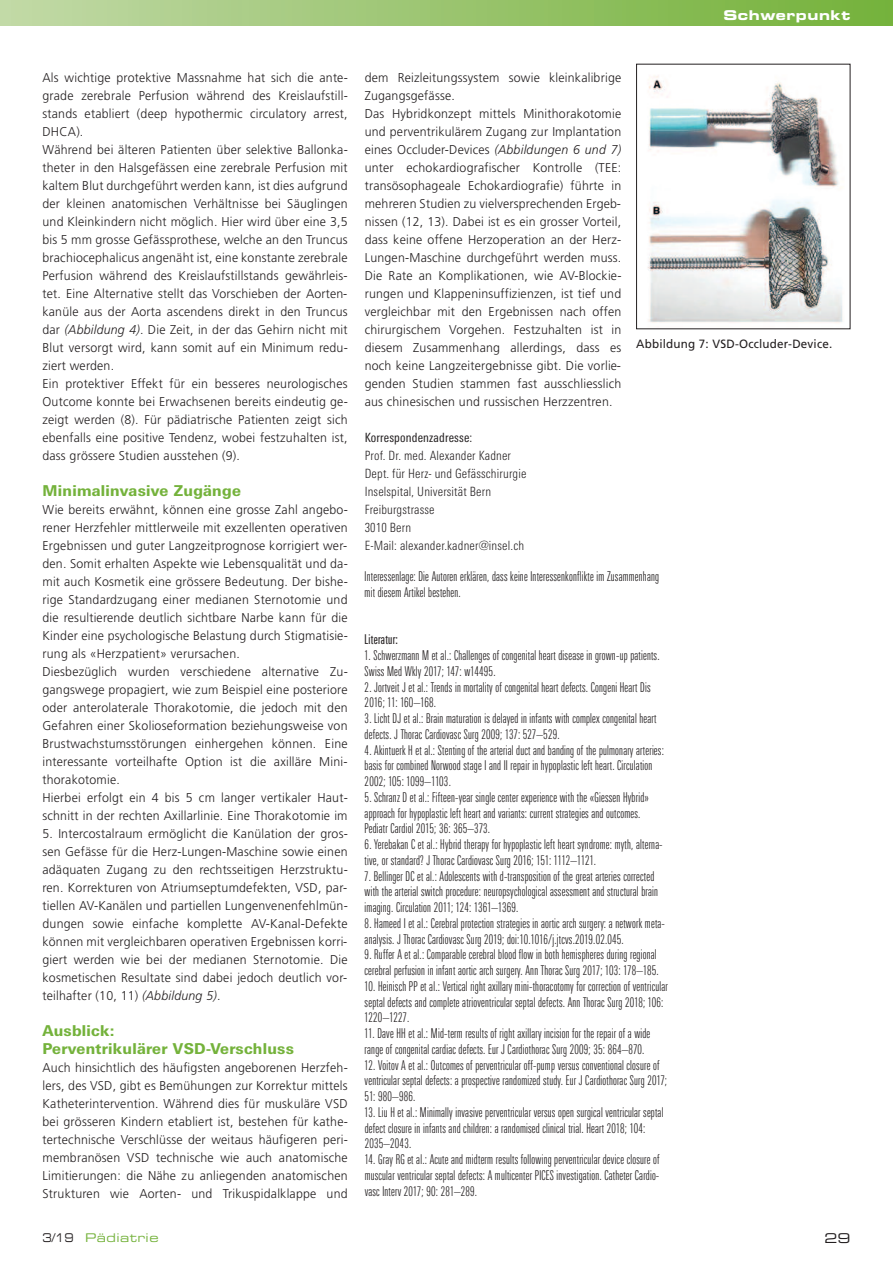
<style>
.page{position:relative;width:893px;height:1263px;background:#fff}
.page>*{position:absolute;margin:0;border:0;box-sizing:border-box;transform-origin:0 0}
.t1{font:800 15px/18px "Linotype Univers Basic";letter-spacing:.02em;color:#74b23b}
.t2{font:300 13.5px/15.8px "Linotype Univers Comp";letter-spacing:.015em;color:#231f20}
.t3{font:13.5px "Eurostile Bold Extended Two";letter-spacing:.04em;color:#fff}
.t4{font:13.5px "Linotype Univers Comp";letter-spacing:.02em;color:#231f20}
.t5{font:13.5px "Eurostile Extended Two";color:#231f20}
.t6{font:300 12.75px/18px "Frutiger";letter-spacing:.015em;color:#231f20}
.t7{font:300 condensed 12.75px/18px "Linotype Univers";letter-spacing:.015em;color:#231f20}
.t8{font:condensed 12.75px "Linotype Univers";letter-spacing:.015em;color:#231f20}
.t9{font:12px "Frutiger";letter-spacing:.015em;color:#231f20}
.t10{font:12px "Eurostile Extended Two";letter-spacing:.04em;color:#74b23b}
.s1{font-style:italic}
.s2{color:#231f20}
</style>
<div class="page">
<div style="left:0;top:0;width:893px;height:26px;background:linear-gradient(to right,#c1d9a7,#74b139)"></div>
<img style="left:647px;top:75px;width:196px;height:248px">
<p class="t3" style="left:723px;top:11px;width:129px">Schwerpunkt</p>
<p class="t6" style="left:42px;top:69px;width:307px">Als wichtige protektive Massnahme hat sich die ante&shy;grade zerebrale Perfusion während des Kreislaufstill&shy;stands etabliert (deep hypothermic circulatory arrest, DHCA).<br>Während bei älteren Patienten über selektive Ballonka&shy;theter in den Halsgefässen eine zerebrale Perfusion mit kaltem Blut durchgeführt werden kann, ist dies aufgrund der kleinen anatomischen Verhältnisse bei Säuglingen und Kleinkindern nicht möglich. Hier wird über eine 3,5 bis 5 mm grosse Gefässprothese, welche an den Truncus brachiocephalicus angenäht ist, eine konstante zerebrale Perfusion während des Kreislaufstillstands gewährleis&shy;tet. Eine Alternative stellt das Vorschieben der Aorten&shy;kanüle aus der Aorta ascendens direkt in den Truncus dar <span class="s1">(Abbildung 4)</span>. Die Zeit, in der das Gehirn nicht mit Blut versorgt wird, kann somit auf ein Minimum redu&shy;ziert werden.<br>Ein protektiver Effekt für ein besseres neurologisches Outcome konnte bei Erwachsenen bereits eindeutig ge&shy;zeigt werden (8). Für pädiatrische Patienten zeigt sich ebenfalls eine positive Tendenz, wobei festzuhalten ist, dass grössere Studien ausstehen (9).</p>
<p class="t1" style="left:43px;top:483px;width:200px">Minimalinvasive Zugänge</p>
<p class="t6" style="left:42px;top:501px;width:307px">Wie bereits erwähnt, können eine grosse Zahl angebo&shy;rener Herzfehler mittlerweile mit exzellenten operativen Ergebnissen und guter Langzeitprognose korrigiert wer&shy;den. Somit erhalten Aspekte wie Lebensqualität und da&shy;mit auch Kosmetik eine grössere Bedeutung. Der bishe&shy;rige Standardzugang einer medianen Sternotomie und die resultierende deutlich sichtbare Narbe kann für die Kinder eine psychologische Belastung durch Stigmatisie&shy;rung als «Herzpatient» verursachen.<br>Diesbezüglich wurden verschiedene alternative Zu&shy;gangswege propagiert, wie zum Beispiel eine posteriore oder anterolaterale Thorakotomie, die jedoch mit den Gefahren einer Skolioseformation beziehungsweise von Brustwachstumsstörungen einhergehen können. Eine interessante vorteilhafte Option ist die axilläre Mini&shy;thorakotomie.<br>Hierbei erfolgt ein 4 bis 5 cm langer vertikaler Haut&shy;schnitt in der rechten Axillarlinie. Eine Thorakotomie im</p>
<p class="t6" style="left:42px;top:825px;width:307px;text-align:justify">5. Intercostalraum ermöglicht die Kanülation der gros&shy;sen Gefässe für die Herz-Lungen-Maschine sowie einen adäquaten Zugang zu den rechtsseitigen Herzstruktu&shy;ren. Korrekturen von Atriumseptumdefekten, VSD, par&shy;tiellen AV-Kanälen und partiellen Lungenvenenfehlmün&shy;dungen sowie einfache komplette AV-Kanal-Defekte können mit vergleichbaren operativen Ergebnissen korri&shy;giert werden wie bei der medianen Sternotomie. Die kosmetischen Resultate sind dabei jedoch deutlich vor&shy;teilhafter (10, 11) <span class="s1">(Abbildung 5)</span>.</p>
<p class="t1" style="left:43px;top:1023px;width:253px">Ausblick:<br>Perventrikulärer VSD-Verschluss</p>
<p class="t6" style="left:43px;top:1059px;width:307px;text-align:justify">Auch hinsichtlich des häufigsten angeborenen Herzfeh&shy;lers, des VSD, gibt es Bemühungen zur Korrektur mittels Katheterintervention. Während dies für muskuläre VSD bei grösseren Kindern etabliert ist, bestehen für kathe&shy;tertechnische Verschlüsse der weitaus häufigeren peri&shy;membranösen VSD technische wie auch anatomische Limitierungen: die Nähe zu anliegenden anatomischen Strukturen wie Aorten- und Trikuspidalklappe und</p>
<p class="t6" style="left:365px;top:69px;width:258px">dem Reizleitungssystem sowie kleinkalibrige Zugangsgefässe.<br>Das Hybridkonzept mittels Minithorakotomie und perventrikulärem Zugang zur Implantation eines Occluder-Devices <span class="s1">(Abbildungen 6 und 7) </span>unter echokardiografischer Kontrolle (TEE: transösophageale Echokardiografie) führte in mehreren Studien zu vielversprechenden Ergeb&shy;nissen (12, 13). Dabei ist es ein grosser Vorteil, dass keine offene Herzoperation an der Herz-Lungen-Maschine durchgeführt werden muss.<br>Die Rate an Komplikationen, wie AV-Blockie&shy;rungen und Klappeninsuffizienzen, ist tief und vergleichbar mit den Ergebnissen nach offen chirurgischem Vorgehen. Festzuhalten ist in diesem Zusammenhang allerdings, dass es noch keine Langzeitergebnisse gibt. Die vorlie&shy;genden Studien stammen fast ausschliesslich aus chinesischen und russischen Herzzentren.</p>
<p class="t8" style="left:365px;top:433px;width:109px">Korrespondenzadresse:</p>
<p class="t7" style="left:365px;top:447px;width:163px">Prof. Dr. med. Alexander Kadner<br>Dept. für Herz- und Gefässchirurgie<br>Inselspital, Universität Bern<br>Freiburgstrasse<br>3010 Bern<br>E-Mail: alexander.kadner@insel.ch</p>
<p class="t2" style="left:365px;top:570px;width:296px">Interessenlage: Die Autoren erklären, dass keine Interessenkonflikte im Zusammenhang mit diesem Artikel bestehen.</p>
<p class="t4" style="left:365px;top:635px;width:35px">Literatur:</p>
<p class="t2" style="left:365px;top:649px;width:296px">1. Schwerzmann M et al.: Challenges of congenital heart disease in grown-up patients.<br>Swiss Med Wkly 2017; 147: w14495.</p>
<p class="t2" style="left:365px;top:680px;width:287px">2. Jortveit J et al.: Trends in mortality of congenital heart defects. Congeni Heart Dis<br>2016; 11: 160–168.</p>
<p class="t2" style="left:365px;top:712px;width:293px">3. Licht DJ et al.: Brain maturation is delayed in infants with complex congenital heart defects. J Thorac Cardiovasc Surg 2009; 137: 527–529.</p>
<p class="t2" style="left:365px;top:743px;width:301px">4. Akintuerk H et al.: Stenting of the arterial duct and banding of the pulmonary arteries: basis for combined Norwood stage I and II repair in hypoplastic left heart. Circulation<br>2002; 105: 1099–1103.</p>
<p class="t2" style="left:365px;top:790px;width:286px">5. Schranz D et al.: Fifteen-year single center experience with the «Giessen Hybrid» approach for hypoplastic left heart and variants: current strategies and outcomes.<br>Pediatr Cardiol 2015; 36: 365–373.</p>
<p class="t2" style="left:365px;top:838px;width:299px">6. Yerebakan C et al.: Hybrid therapy for hypoplastic left heart syndrome: myth, alterna&shy;tive, or standard? J Thorac Cardiovasc Surg 2016; 151: 1112–1121.</p>
<p class="t2" style="left:365px;top:869px;width:295px">7. Bellinger DC et al.: Adolescents with d-transposition of the great arteries corrected with the arterial switch procedure: neuropsychological assessment and structural brain imaging. Circulation 2011; 124: 1361–1369.</p>
<p class="t2" style="left:365px;top:916px;width:302px">8. Hameed I et al.: Cerebral protection strategies in aortic arch surgery: a network meta&shy;analysis. J Thorac Cardiovasc Surg 2019; doi:10.1016/j.jtcvs.2019.02.045.</p>
<p class="t2" style="left:365px;top:948px;width:296px">9. Ruffer A et al.: Comparable cerebral blood flow in both hemispheres during regional cerebral perfusion in infant aortic arch surgery. Ann Thorac Surg 2017; 103: 178–185.</p>
<p class="t2" style="left:365px;top:979px;width:305px">10. Heinisch PP et al.: Vertical right axillary mini-thoracotomy for correction of ventricular septal defects and complete atrioventricular septal defects. Ann Thorac Surg 2018; 106:<br>1220–1227.</p>
<p class="t2" style="left:365px;top:1027px;width:287px">11. Dave HH et al.: Mid-term results of right axillary incision for the repair of a wide range of congenital cardiac defects. Eur J Cardiothorac Surg 2009; 35: 864–870.</p>
<p class="t2" style="left:365px;top:1058px;width:304px">12. Voitov A et al.: Outcomes of perventricular off-pump versus conventional closure of ventricular septal defects: a prospective randomized study. Eur J Cardiothorac Surg 2017;<br>51: 980–986.</p>
<p class="t2" style="left:365px;top:1105px;width:300px">13. Liu H et al.: Minimally invasive perventricular versus open surgical ventricular septal defect closure in infants and children: a randomised clinical trial. Heart 2018; 104:<br>2035–2043.</p>
<p class="t2" style="left:365px;top:1153px;width:296px;text-align:justify">14. Gray RG et al.: Acute and midterm results following perventricular device closure of muscular ventricular septal defects: A multicenter PICES investigation. Catheter Cardio&shy;vasc Interv 2017; 90: 281–289.</p>
<p class="t9" style="left:636px;top:339px;width:198px">Abbildung 7: VSD-Occluder-Device.</p>
<p class="t10" style="left:43px;top:1233px;width:118px"><span class="s2">3/19</span> Pädiatrie</p>
<p class="t5" style="left:824px;top:1233px;width:28px">29</p>
</div>
